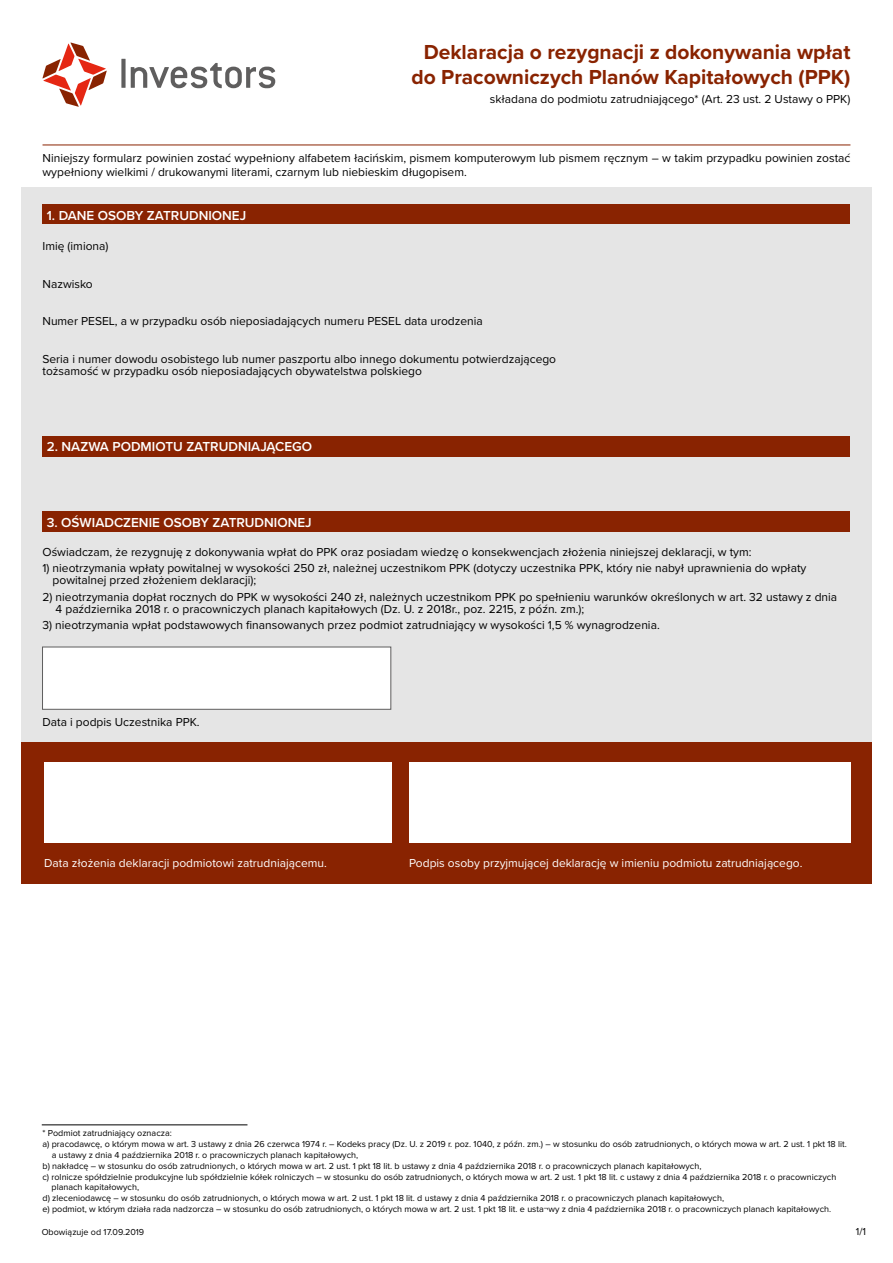
<style>
.page{position:relative;width:893px;height:1263px;background:#fff}
.page>*{position:absolute;margin:0;border:0;box-sizing:border-box;transform-origin:0 0}
.t1{font:700 21px/25.2px "Proxima Nova";color:#892301;text-align:center}
.t2{font:600 13.5px "Proxima Nova";color:#fff}
.t3{font:12px/12px "Proxima Nova";color:#000}
.t4{font:12px "Proxima Nova";color:#fff}
.t5{font:10.5px "Proxima Nova";color:#000}
.t6{font:9px "Proxima Nova";color:#000}
</style>
<div class="page">
<div style="left:121px;top:59px;width:5px;height:29px;background:#5f5e5e"></div>
<svg style="left:131px;top:63px;width:144px;height:25px"></svg>
<svg style="left:43px;top:43px;width:64px;height:64px"></svg>
<div style="left:21px;top:187px;width:851px;height:650px;background:#e5e5e5"></div>
<hr style="left:42px;top:1124px;width:205px;height:1px;background:#000">
<div style="left:21px;top:742px;width:851px;height:142px;background:#892301"></div>
<div style="left:44px;top:762px;width:347px;height:81px;background:#fff"></div>
<div style="left:409px;top:762px;width:441px;height:81px;background:#fff"></div>
<div style="left:42px;top:647px;width:349px;height:63px;background:#fff;border:1px solid #5f5e5e"></div>
<hr style="left:43px;top:145px;width:807px;height:1px;background:#892301">
<div style="left:43px;top:205px;width:807px;height:19px;background:#892301"></div>
<div style="left:43px;top:436px;width:807px;height:21px;background:#892301"></div>
<div style="left:43px;top:512px;width:807px;height:20px;background:#892301"></div>
<h1 class="t1" style="left:411px;top:39px;width:440px">Deklaracja o rezygnacji z dokonywania wpłat do Pracowniczych Planów Kapitałowych (PPK)</h1>
<p class="t3" style="left:490px;top:92px;width:362px">składana do podmiotu zatrudniającego* (Art. 23 ust. 2 Ustawy o PPK)</p>
<p class="t3" style="left:43px;top:150px;width:809px;line-height:14.4px">Niniejszy formularz powinien zostać wypełniony alfabetem łacińskim, pismem komputerowym lub pismem ręcznym – w takim przypadku powinien zostać wypełniony wielkimi / drukowanymi literami, czarnym lub niebieskim długopisem.</p>
<p class="t2" style="left:47px;top:205px;width:201px">1. DANE OSOBY ZATRUDNIONEJ</p>
<p class="t3" style="left:43px;top:240px;width:67px">Imię (imiona)</p>
<p class="t3" style="left:43px;top:278px;width:52px">Nazwisko</p>
<p class="t3" style="left:43px;top:315px;width:442px">Numer PESEL, a w przypadku osób nieposiadających numeru PESEL data urodzenia</p>
<p class="t3" style="left:43px;top:352px;width:515px">Seria i numer dowodu osobistego lub numer paszportu albo innego dokumentu potwierdzającego tożsamość w przypadku osób nieposiadających obywatelstwa polskiego</p>
<p class="t2" style="left:47px;top:437px;width:267px">2. NAZWA PODMIOTU ZATRUDNIAJĄCEGO</p>
<p class="t2" style="left:47px;top:512px;width:267px">3. OŚWIADCZENIE OSOBY ZATRUDNIONEJ</p>
<p class="t3" style="left:43px;top:545px;width:711px">Oświadczam, że rezygnuję z dokonywania wpłat do PPK oraz posiadam wiedzę o konsekwencjach złożenia niniejszej deklaracji, w tym:</p>
<p class="t3" style="left:53px;top:562px;width:755px;text-indent:-10px">1) nieotrzymania wpłaty powitalnej w wysokości 250 zł, należnej uczestnikom PPK (dotyczy uczestnika PPK, który nie nabył uprawnienia do wpłaty powitalnej przed złożeniem deklaracji);</p>
<p class="t3" style="left:56px;top:590px;width:783px;text-indent:-13px">2) nieotrzymania dopłat rocznych do PPK w wysokości 240 zł, należnych uczestnikom PPK po spełnieniu warunków określonych w art. 32 ustawy z dnia<br>4 października 2018 r. o pracowniczych planach kapitałowych (Dz. U. z 2018r., poz. 2215, z późn. zm.);</p>
<p class="t3" style="left:43px;top:618px;width:619px">3) nieotrzymania wpłat podstawowych finansowanych przez podmiot zatrudniający w wysokości 1,5 % wynagrodzenia.</p>
<p class="t3" style="left:43px;top:715px;width:159px">Data i podpis Uczestnika PPK.</p>
<p class="t4" style="left:44px;top:854px;width:284px">Data złożenia deklaracji podmiotowi zatrudniającemu.</p>
<p class="t4" style="left:409px;top:854px;width:395px">Podpis osoby przyjmującej deklarację w imieniu podmiotu zatrudniającego.</p>
<p class="t6" style="left:43px;top:1127px;width:131px">* Podmiot zatrudniający oznacza:</p>
<p class="t6" style="left:43px;top:1137px;width:806px">a) pracodawcę, o którym mowa w art. 3 ustawy z dnia 26 czerwca 1974 r. – Kodeks pracy (Dz. U. z 2019 r. poz. 1040, z późn. zm.) – w stosunku do osób zatrudnionych, o których mowa w art. 2 ust. 1 pkt 18 lit.</p>
<p class="t6" style="left:52px;top:1148px;width:308px">a ustawy z dnia 4 października 2018 r. o pracowniczych planach kapitałowych,</p>
<p class="t6" style="left:43px;top:1159px;width:660px">b) nakładcę – w stosunku do osób zatrudnionych, o których mowa w art. 2 ust. 1 pkt 18 lit. b ustawy z dnia 4 października 2018 r. o pracowniczych planach kapitałowych,</p>
<p class="t6" style="left:43px;top:1170px;width:795px">c) rolnicze spółdzielnie produkcyjne lub spółdzielnie kółek rolniczych – w stosunku do osób zatrudnionych, o których mowa w art. 2 ust. 1 pkt 18 lit. c ustawy z dnia 4 października 2018 r. o pracowniczych</p>
<p class="t6" style="left:52px;top:1181px;width:89px">planach kapitałowych,</p>
<p class="t6" style="left:43px;top:1191px;width:683px">d) zleceniodawcę – w stosunku do osób zatrudnionych, o których mowa w art. 2 ust. 1 pkt 18 lit. d ustawy z dnia 4 października 2018 r. o pracowniczych planach kapitałowych,</p>
<p class="t6" style="left:43px;top:1202px;width:790px">e) podmiot, w którym działa rada nadzorcza – w stosunku do osób zatrudnionych, o których mowa w art. 2 ust. 1 pkt 18 lit. e usta¬wy z dnia 4 października 2018 r. o pracowniczych planach kapitałowych.</p>
<p class="t6" style="left:42px;top:1225px;width:104px">Obowiązuje od 17.09.2019</p>
<p class="t5" style="left:856px;top:1224px;width:12px">1/1</p>
</div>
